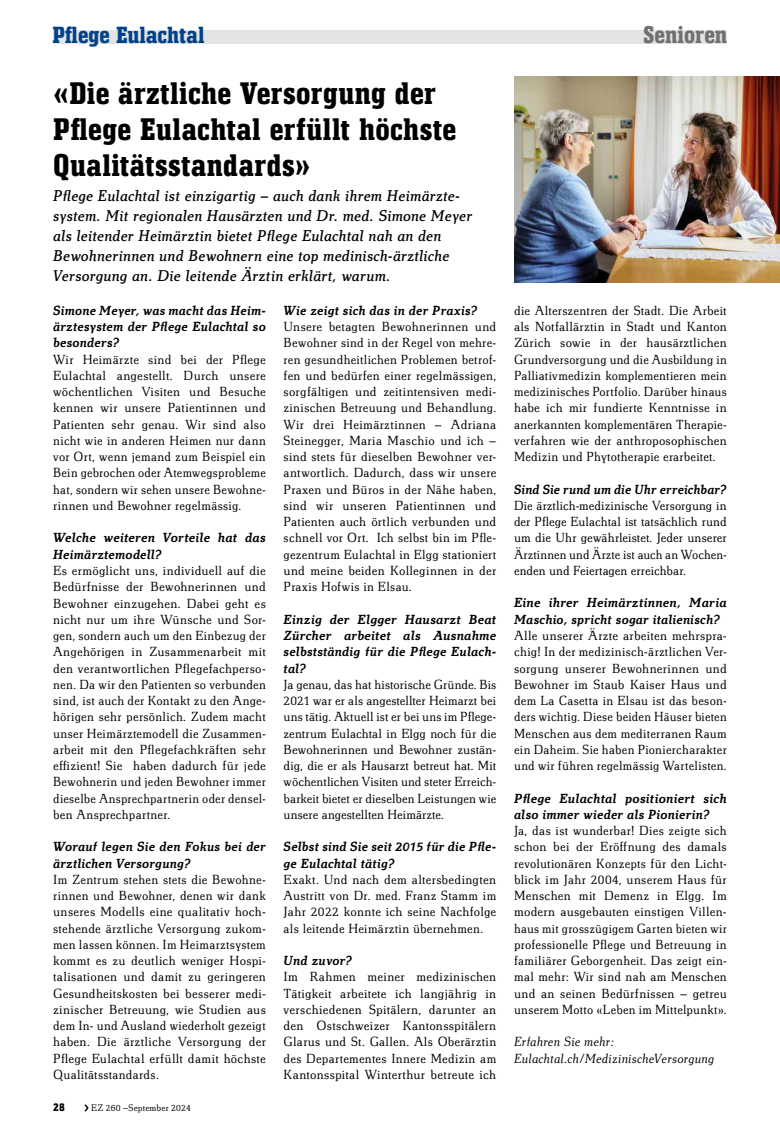
<style>
.page{position:relative;width:780px;height:1134px;background:#fff}
.page>*{position:absolute;margin:0;border:0;box-sizing:border-box;transform-origin:0 0}
.t1{font:700 32.5px/36.2px "Technotyp Condensed";letter-spacing:.01em;color:#000}
.t2{font:700 25px "Technotyp Condensed";color:#6f7070}
.t3{font:700 24.38px "Technotyp Condensed";color:#004188}
.t4{font:italic 16.25px/20px "Technotyp";letter-spacing:.005em;color:#000}
.t5{font:300 13.75px/16.2px "Technotyp";letter-spacing:.02em;color:#000;text-align:justify}
.t6{font:italic 500 13.75px/16.2px "Technotyp";letter-spacing:.01em;color:#000}
.t7{font:italic 300 13.75px/16.2px "Technotyp";letter-spacing:.01em;color:#000}
.t8{font:700 12.5px "Technotyp Condensed";color:#000}
.t9{font:300 10px "Technotyp";letter-spacing:.02em;color:#000}
</style>
<div class="page">
<div style="left:53px;top:30px;width:673px;height:13px;background:#e2e3e3"></div>
<svg style="left:84px;top:1104px;width:5px;height:7px"></svg>
<img style="left:514px;top:76px;width:266px;height:206px">
<h3 class="t3" style="left:53px;top:21px;width:153px">Pflege Eulachtal</h3>
<h1 class="t1" style="left:53px;top:74px;width:404px">«Die ärztliche Versorgung der<br>Pflege Eulachtal erfüllt höchste<br>Qualitätsstandards»</h1>
<p class="t4" style="left:53px;top:186px;width:421px">Pflege Eulachtal ist einzigartig – auch dank ihrem Heimärzte&shy;system. Mit regionalen Hausärzten und Dr. med. Simone Meyer als leitender Heimärztin bietet Pflege Eulachtal nah an den Bewohnerinnen und Bewohnern eine top medinisch-ärztliche Versorgung an. Die leitende Ärztin erklärt, warum.</p>
<p class="t6" style="left:53px;top:302px;width:214px;text-align:justify">Simone Meyer, was macht das Heim&shy;ärztesystem der Pflege Eulachtal so besonders?</p>
<p class="t5" style="left:53px;top:351px;width:214px">Wir Heimärzte sind bei der Pflege Eulachtal angestellt. Durch unsere wöchentlichen Visiten und Besuche kennen wir unsere Patientinnen und Patienten sehr genau. Wir sind also nicht wie in anderen Heimen nur dann vor Ort, wenn jemand zum Beispiel ein Bein gebrochen oder Atemwegsprobleme hat, sondern wir sehen unsere Bewohne&shy;rinnen und Bewohner regelmässig.</p>
<p class="t6" style="left:53px;top:530px;width:214px">Welche weiteren Vorteile hat das<br>Heimärztemodell?</p>
<p class="t5" style="left:53px;top:562px;width:214px">Es ermöglicht uns, individuell auf die Bedürfnisse der Bewohnerinnen und Bewohner einzugehen. Dabei geht es nicht nur um ihre Wünsche und Sor&shy;gen, sondern auch um den Einbezug der Angehörigen in Zusammenarbeit mit den verantwortlichen Pflegefachperso&shy;nen. Da wir den Patienten so verbunden sind, ist auch der Kontakt zu den Ange&shy;hörigen sehr persönlich. Zudem macht unser Heimärztemodell die Zusammen&shy;arbeit mit den Pflegefachkräften sehr effizient! Sie haben dadurch für jede Bewohnerin und jeden Bewohner immer dieselbe Ansprechpartnerin oder densel&shy;ben Ansprechpartner.</p>
<p class="t6" style="left:53px;top:838px;width:214px">Worauf legen Sie den Fokus bei der ärztlichen Versorgung?</p>
<p class="t5" style="left:53px;top:871px;width:214px">Im Zentrum stehen stets die Bewohne&shy;rinnen und Bewohner, denen wir dank unseres Modells eine qualitativ hoch&shy;stehende ärztliche Versorgung zukom&shy;men lassen können. Im Heimarztsystem kommt es zu deutlich weniger Hospi&shy;talisationen und damit zu geringeren Gesundheitskosten bei besserer medi&shy;zinischer Betreuung, wie Studien aus dem In- und Ausland wiederholt gezeigt haben. Die ärztliche Versorgung der Pflege Eulachtal erfüllt damit höchste Qualitätsstandards.</p>
<p class="t6" style="left:283px;top:302px;width:195px">Wie zeigt sich das in der Praxis?</p>
<p class="t5" style="left:283px;top:318px;width:214px">Unsere betagten Bewohnerinnen und Bewohner sind in der Regel von mehre&shy;ren gesundheitlichen Problemen betrof&shy;fen und bedürfen einer regelmässigen, sorgfältigen und zeitintensiven medi&shy;zinischen Betreuung und Behandlung.<br>Wir drei Heimärztinnen – Adriana Steinegger, Maria Maschio und ich – sind stets für dieselben Bewohner ver&shy;antwortlich. Dadurch, dass wir unsere Praxen und Büros in der Nähe haben, sind wir unseren Patientinnen und Patienten auch örtlich verbunden und schnell vor Ort. Ich selbst bin im Pfle&shy;gezentrum Eulachtal in Elgg stationiert und meine beiden Kolleginnen in der Praxis Hofwis in Elsau.</p>
<p class="t6" style="left:283px;top:611px;width:214px;text-align:justify">Einzig der Elgger Hausarzt Beat Zürcher arbeitet als Ausnahme selbstständig für die Pflege Eulach&shy;tal?</p>
<p class="t5" style="left:283px;top:676px;width:214px">Ja genau, das hat historische Gründe. Bis 2021 war er als angestellter Heimarzt bei uns tätig. Aktuell ist er bei uns im Pflege&shy;zentrum Eulachtal in Elgg noch für die Bewohnerinnen und Bewohner zustän&shy;dig, die er als Hausarzt betreut hat. Mit wöchentlichen Visiten und steter Erreich&shy;barkeit bietet er dieselben Leistungen wie unsere angestellten Heimärzte.</p>
<p class="t6" style="left:283px;top:838px;width:214px">Selbst sind Sie seit 2015 für die Pfle&shy;ge Eulachtal tätig?</p>
<p class="t5" style="left:283px;top:871px;width:214px">Exakt. Und nach dem altersbedingten Austritt von Dr. med. Franz Stamm im Jahr 2022 konnte ich seine Nachfolge als leitende Heimärztin übernehmen.</p>
<p class="t6" style="left:283px;top:952px;width:70px">Und zuvor?</p>
<p class="t5" style="left:283px;top:968px;width:214px">Im Rahmen meiner medizinischen Tätigkeit arbeitete ich langjährig in verschiedenen Spitälern, darunter an den Ostschweizer Kantonsspitälern Glarus und St. Gallen. Als Oberärztin des Departementes Innere Medizin am Kantonsspital Winterthur betreute ich</p>
<p class="t8" style="left:53px;top:1100px;width:13px">28</p>
<p class="t9" style="left:91px;top:1102px;width:101px">EZ 260 –September 2024</p>
<h2 class="t2" style="left:643px;top:20px;width:85px">Senioren</h2>
<p class="t5" style="left:514px;top:302px;width:214px">die Alterszentren der Stadt. Die Arbeit als Notfallärztin in Stadt und Kanton Zürich sowie in der hausärztlichen Grundversorgung und die Ausbildung in Palliativmedizin komplementieren mein medizinisches Portfolio. Darüber hinaus habe ich mir fundierte Kenntnisse in anerkannten komplementären Therapie&shy;verfahren wie der anthroposophischen Medizin und Phytotherapie erarbeitet.</p>
<p class="t6" style="left:514px;top:481px;width:214px">Sind Sie rund um die Uhr erreichbar?</p>
<p class="t5" style="left:514px;top:497px;width:214px">Die ärztlich-medizinische Versorgung in der Pflege Eulachtal ist tatsächlich rund um die Uhr gewährleistet. Jeder unserer Ärztinnen und Ärzte ist auch an Wochen&shy;enden und Feiertagen erreichbar.</p>
<p class="t6" style="left:514px;top:595px;width:214px">Eine ihrer Heimärztinnen, Maria<br>Maschio, spricht sogar italienisch?</p>
<p class="t5" style="left:514px;top:627px;width:214px">Alle unserer Ärzte arbeiten mehrspra&shy;chig! In der medizinisch-ärztlichen Ver&shy;sorgung unserer Bewohnerinnen und Bewohner im Staub Kaiser Haus und dem La Casetta in Elsau ist das beson&shy;ders wichtig. Diese beiden Häuser bieten Menschen aus dem mediterranen Raum ein Daheim. Sie haben Pioniercharakter und wir führen regelmässig Wartelisten.</p>
<p class="t6" style="left:514px;top:790px;width:214px">Pflege Eulachtal positioniert sich also immer wieder als Pionierin?</p>
<p class="t5" style="left:514px;top:822px;width:214px">Ja, das ist wunderbar! Dies zeigte sich schon bei der Eröffnung des damals revolutionären Konzepts für den Licht&shy;blick im Jahr 2004, unserem Haus für Menschen mit Demenz in Elgg. Im modern ausgebauten einstigen Villen&shy;haus mit grosszügigem Garten bieten wir professionelle Pflege und Betreuung in familiärer Geborgenheit. Das zeigt ein&shy;mal mehr: Wir sind nah am Menschen und an seinen Bedürfnissen – getreu unserem Motto «Leben im Mittelpunkt».</p>
<p class="t7" style="left:514px;top:1033px;width:202px">Erfahren Sie mehr:<br>Eulachtal.ch/MedizinischeVersorgung</p>
</div>
